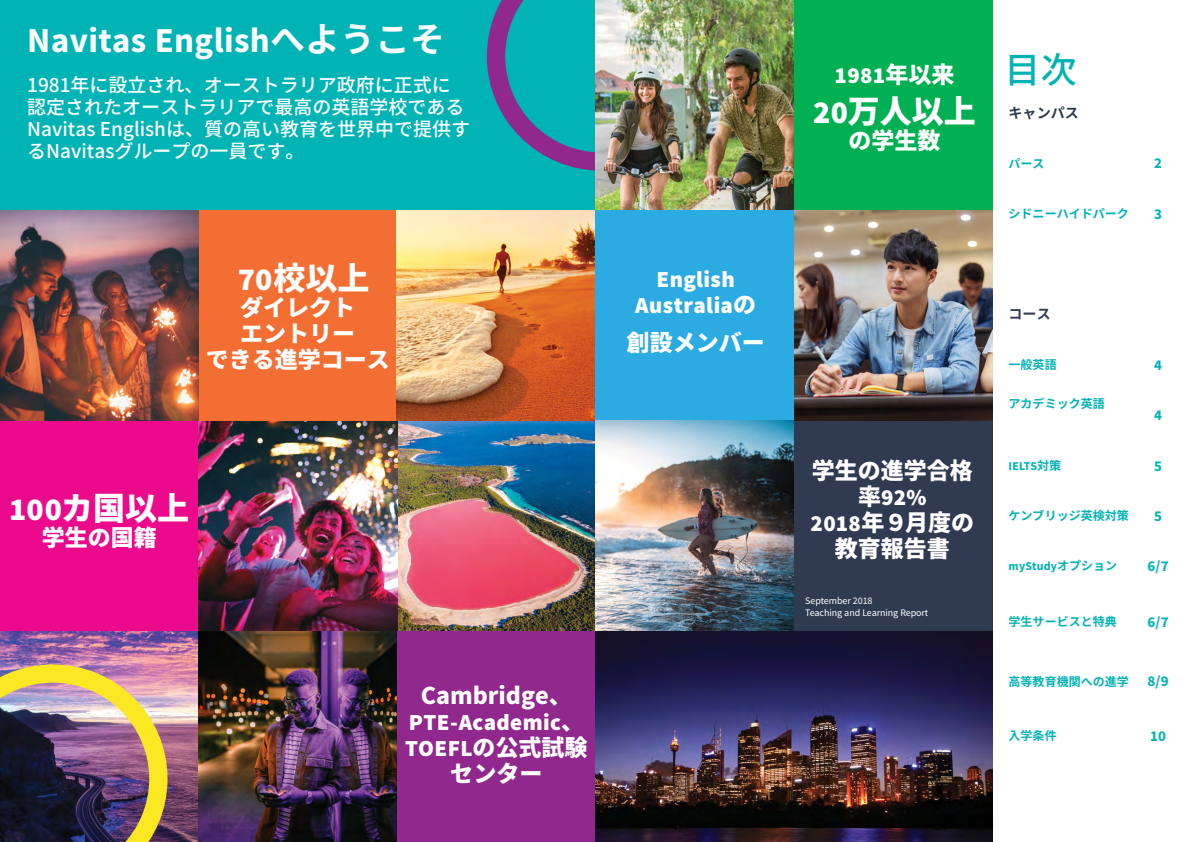
<style>
.page{position:relative;width:1191px;height:842px;background:#fff}
.page>*{position:absolute;margin:0;border:0;box-sizing:border-box;transform-origin:0 0}
.t1{font:500 36px "Noto Sans JP";color:#00b3b5}
.t2{font:700 35px "Source Sans Pro";letter-spacing:.01em;color:#fff}
.t3{font:900 32px "Noto Sans JP";color:#fff}
.t4{font:900 23px/26px "Noto Sans JP";color:#fff;text-align:center}
.t5{font:900 23px/26px "Source Sans Pro";letter-spacing:.015em;color:#fff;text-align:center}
.t6{font:500 19px/22px "Noto Sans JP";color:#fff}
.t7{font:700 15px "Source Sans Pro";color:#00b3b5}
.t8{font:700 14px "Noto Sans JP";color:#303a51}
.t9{font:700 12px "Noto Sans JP";color:#00b3b5}
.t10{font:700 12px "Source Sans Pro";letter-spacing:.01em;color:#00b3b5}
.t11{font:10px/12px "Source Sans Pro";letter-spacing:-.01em;color:#fff}
.s1{font-family:"Noto Sans JP"}
.s2{font-family:"Source Sans Pro"}
.s3{font-family:"Source Sans Pro";font-size:15px}
</style>
<div class="page">
<div style="left:0;top:0;width:595px;height:211px;background:#00b3b5"></div>
<svg style="left:487px;top:0;width:108px;height:171px"></svg>
<div style="left:198px;top:210px;width:199px;height:211px;background:#f36e32"></div>
<img style="left:397px;top:210px;width:198px;height:211px">
<div style="left:0;top:421px;width:198px;height:210px;background:#eb0a8c"></div>
<img style="left:397px;top:421px;width:198px;height:210px">
<img style="left:198px;top:421px;width:199px;height:210px">
<img style="left:0;top:631px;width:198px;height:211px">
<img style="left:198px;top:631px;width:199px;height:211px">
<div style="left:397px;top:631px;width:198px;height:211px;background:#91288d"></div>
<img style="left:595px;top:0;width:199px;height:210px">
<div style="left:794px;top:0;width:198px;height:210px;background:#00b052"></div>
<div style="left:595px;top:210px;width:199px;height:211px;background:#2babe2"></div>
<img style="left:595px;top:421px;width:199px;height:210px">
<div style="left:794px;top:421px;width:198px;height:210px;background:#303a51"></div>
<img style="left:794px;top:211px;width:198px;height:210px">
<img style="left:595px;top:631px;width:397px;height:211px">
<img style="left:0;top:211px;width:198px;height:210px">
<img style="left:0;top:664px;width:167px;height:178px">
<h2 class="t2" style="left:27px;top:18px;width:419px">Navitas English<span class="s1">へようこそ</span></h2>
<p class="t6" style="left:27px;top:74px;width:444px">1981年に設立され、オーストラリア政府に正式に認定されたオーストラリアで最高の英語学校である<br>Navitas Englishは、質の高い教育を世界中で提供するNavitasグループの一員です。</p>
<h3 class="t3" style="left:238px;top:260px;width:133px"><span class="s2">70</span>校以上</h3>
<p class="t4" style="left:206px;top:295px;width:185px">ダイレクト<br>エントリー<br>できる進学コース</p>
<h3 class="t3" style="left:9px;top:491px;width:182px"><span class="s2">100</span>カ国以上</h3>
<p class="t4" style="left:42px;top:525px;width:117px">学生の国籍</p>
<p class="t5" style="left:635px;top:268px;width:123px">English<br>Australia<span class="s1">の</span></p>
<p class="t4" style="left:626px;top:330px;width:139px">創設メンバー</p>
<p class="t4" style="left:421px;top:683px;width:153px">Cambridge、</p>
<p class="t5" style="left:405px;top:711px;width:184px;text-align:left">PTE-Academic<span class="s1">、<br></span>TOEFL<span class="s1">の公式試験</span></p>
<p class="t4" style="left:450px;top:761px;width:93px">センター</p>
<p class="t5" style="left:834px;top:63px;width:121px">1981<span class="s1">年以来</span></p>
<h3 class="t3" style="left:813px;top:93px;width:164px"><span class="s2">20</span>万人以上</h3>
<p class="t4" style="left:848px;top:128px;width:93px">の学生数</p>
<h1 class="t1" style="left:1004px;top:50px;width:74px">目次</h1>
<p class="t8" style="left:1008px;top:105px;width:72px">キャンパス</p>
<p class="t9" style="left:1008px;top:156px;width:38px">パース</p>
<p class="t7" style="left:1154px;top:154px;width:9px">2</p>
<p class="t9" style="left:1008px;top:207px;width:122px">シドニーハイドパーク</p>
<p class="t7" style="left:1154px;top:204px;width:9px">3</p>
<p class="t4" style="left:812px;top:458px;width:162px">学生の進学合格</p>
<p class="t5" style="left:858px;top:486px;width:70px"><span class="s1">率</span>92%</p>
<p class="t4" style="left:810px;top:510px;width:165px"><span class="s2">2018</span>年９月度の教育報告書</p>
<p class="t11" style="left:805px;top:595px;width:124px">September 2018<br>Teaching and Learning Report</p>
<p class="t8" style="left:1008px;top:306px;width:44px">コース</p>
<p class="t9" style="left:1008px;top:358px;width:50px">一般英語</p>
<p class="t7" style="left:1154px;top:355px;width:9px">4</p>
<p class="t9" style="left:1008px;top:397px;width:98px">アカデミック英語</p>
<p class="t7" style="left:1154px;top:406px;width:9px">4</p>
<p class="t10" style="left:1008px;top:458px;width:54px">IELTS<span class="s1">対策</span></p>
<p class="t7" style="left:1154px;top:456px;width:9px">5</p>
<p class="t9" style="left:1008px;top:509px;width:122px">ケンブリッジ英検対策</p>
<p class="t7" style="left:1154px;top:506px;width:9px">5</p>
<p class="t10" style="left:1008px;top:559px;width:110px">myStudy<span class="s1">オプション</span></p>
<p class="t7" style="left:1147px;top:557px;width:23px">6/7</p>
<p class="t9" style="left:1008px;top:615px;width:109px">学生サービスと特典</p>
<p class="t7" style="left:1147px;top:612px;width:23px">6/7</p>
<p class="t9" style="left:1008px;top:674px;width:161px">高等教育機関への進学 <span class="s3">8/9</span></p>
<p class="t9" style="left:1008px;top:729px;width:49px">入学条件</p>
<p class="t7" style="left:1150px;top:727px;width:17px">10</p>
</div>
